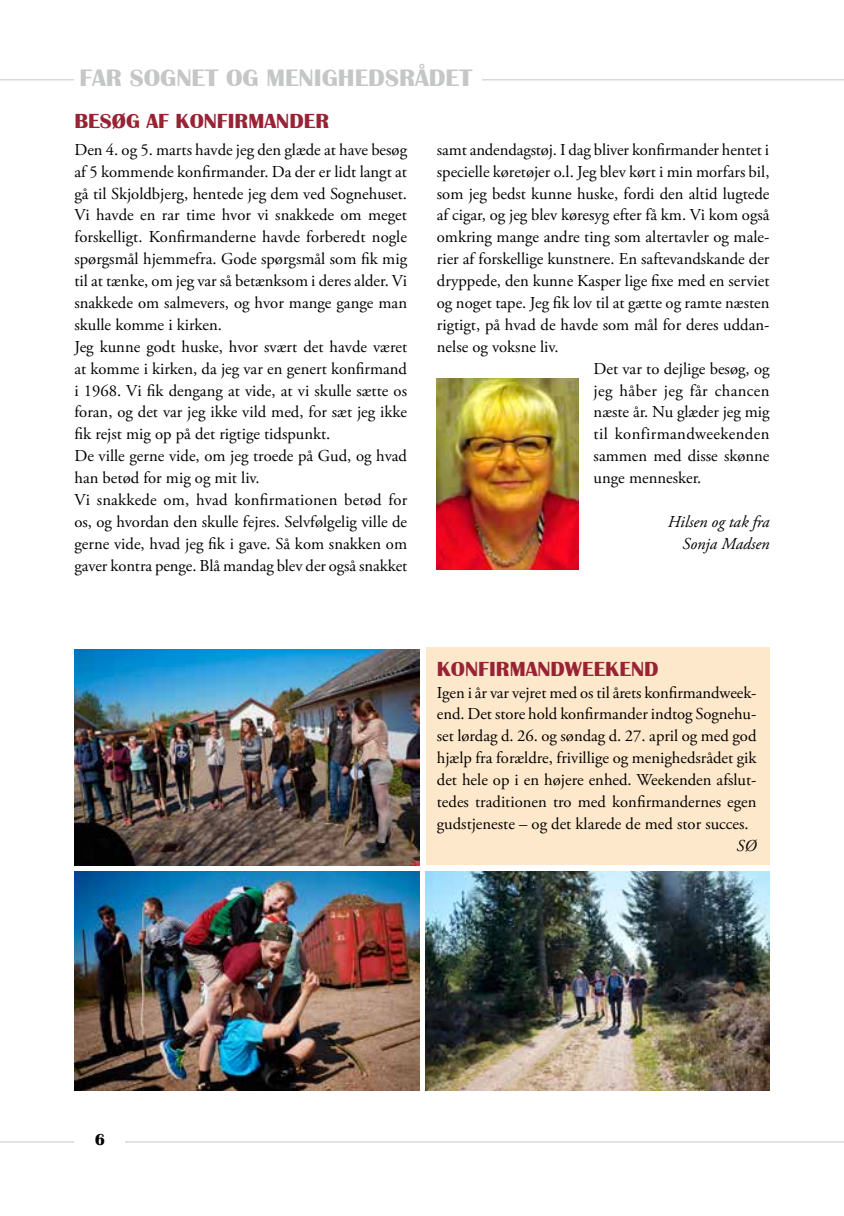
<style>
.page{position:relative;width:844px;height:1216px;background:#fff}
.page>*{position:absolute;margin:0;border:0;box-sizing:border-box;transform-origin:0 0}
.t1{font:700 24.5px "Britannic";color:#c5c6c6;scale:1.04 1}
.t2{font:700 21px "Britannic";color:#972335;scale:1.04 1}
.t3{font:16.62px/21.9px "Adobe Garamond Pro";color:#000}
.t4{font:16.62px "Adobe Garamond Pro";letter-spacing:.025em;color:#000}
.t5{font:italic 16.62px/21.9px "Adobe Garamond Pro";color:#000;text-align:right}
.t6{font:700 16.62px "Britannic";color:#000}
</style>
<div class="page">
<hr style="left:0;top:79px;width:843px;height:1px;background:#c5c6c6">
<hr style="left:0;top:1141px;width:843px;height:1px;background:#c5c6c6">
<div style="left:74px;top:1134px;width:51px;height:47px;background:#fff"></div>
<div style="left:425px;top:647px;width:344px;height:218px;background:#fee8cb"></div>
<div style="left:74px;top:69px;width:407px;height:25px;background:#fff"></div>
<img style="left:437px;top:378px;width:141px;height:191px">
<img style="left:74px;top:649px;width:345px;height:216px">
<img style="left:74px;top:871px;width:345px;height:219px">
<img style="left:425px;top:871px;width:344px;height:219px">
<h1 class="t1" style="left:79px;top:64px;width:379px">FAR SOGNET OG MENIGHEDSRÅDET</h1>
<p class="t2" style="left:74px;top:109px;width:208px">BESØG AF KONFIRMANDER</p>
<p class="t3" style="left:74px;top:139px;width:334px">Den 4. og 5. marts havde jeg den glæde at have besøg af 5 kommende konfirmander. Da der er lidt langt at gå til Skjoldbjerg, hentede jeg dem ved Sognehuset.<br>Vi havde en rar time hvor vi snakkede om meget forskelligt. Konfirmanderne havde forberedt nogle spørgsmål hjemmefra. Gode spørgsmål som fik mig til at tænke, om jeg var så betænksom i deres alder. Vi snakkede om salmevers, og hvor mange gange man skulle komme i kirken.<br>Jeg kunne godt huske, hvor svært det havde været at komme i kirken, da jeg var en genert konfirmand i 1968. Vi fik dengang at vide, at vi skulle sætte os foran, og det var jeg ikke vild med, for sæt jeg ikke fik rejst mig op på det rigtige tidspunkt.<br>De ville gerne vide, om jeg troede på Gud, og hvad han betød for mig og mit liv.<br>Vi snakkede om, hvad konfirmationen betød for os, og hvordan den skulle fejres. Selvfølgelig ville de gerne vide, hvad jeg fik i gave. Så kom snakken om gaver kontra penge. Blå mandag blev der også snakket</p>
<p class="t3" style="left:437px;top:139px;width:334px">samt andendagstøj. I dag bliver konfirmander hentet i</p>
<p class="t3" style="left:437px;top:161px;width:334px">specielle køretøjer o.l. Jeg blev kørt i min morfars bil,</p>
<p class="t3" style="left:437px;top:183px;width:334px">som jeg bedst kunne huske, fordi den altid lugtede</p>
<p class="t3" style="left:437px;top:205px;width:334px">af cigar, og jeg blev køresyg efter få km. Vi kom også</p>
<p class="t3" style="left:437px;top:227px;width:334px">omkring mange andre ting som altertavler og male-</p>
<p class="t3" style="left:437px;top:249px;width:334px">rier af forskellige kunstnere. En saftevandskande der</p>
<p class="t3" style="left:437px;top:270px;width:334px">dryppede, den kunne Kasper lige fixe med en serviet</p>
<p class="t3" style="left:437px;top:292px;width:334px">og noget tape. Jeg fik lov til at gætte og ramte næsten</p>
<p class="t3" style="left:437px;top:314px;width:334px">rigtigt, på hvad de havde som mål for deres uddan-</p>
<p class="t3" style="left:437px;top:336px;width:123px">nelse og voksne liv.</p>
<p class="t3" style="left:593px;top:358px;width:177px">Det var to dejlige besøg, og</p>
<p class="t4" style="left:593px;top:380px;width:177px">jeg håber jeg får chancen</p>
<p class="t3" style="left:593px;top:402px;width:177px">næste år. Nu glæder jeg mig</p>
<p class="t4" style="left:593px;top:424px;width:177px">til konfirmandweekenden</p>
<p class="t3" style="left:593px;top:445px;width:177px">sammen med disse skønne</p>
<p class="t3" style="left:593px;top:467px;width:109px">unge mennesker.</p>
<p class="t5" style="left:667px;top:511px;width:103px">Hilsen og tak fra<br>Sonja Madsen</p>
<p class="t6" style="left:95px;top:1130px;width:12px">6</p>
<p class="t2" style="left:437px;top:657px;width:189px">KONFIRMANDWEEKEND</p>
<p class="t3" style="left:437px;top:682px;width:321px;text-align:justify">Igen i år var vejret med os til årets konfirmandweek&shy;end. Det store hold konfirmander indtog Sognehu&shy;set lørdag d. 26. og søndag d. 27. april og med god hjælp fra forældre, frivillige og menighedsrådet gik det hele op i en højere enhed. Weekenden afslut&shy;tedes traditionen tro med konfirmandernes egen gudstjeneste – og det klarede de med stor succes.</p>
<p class="t5" style="left:736px;top:835px;width:21px">SØ</p>
</div>
